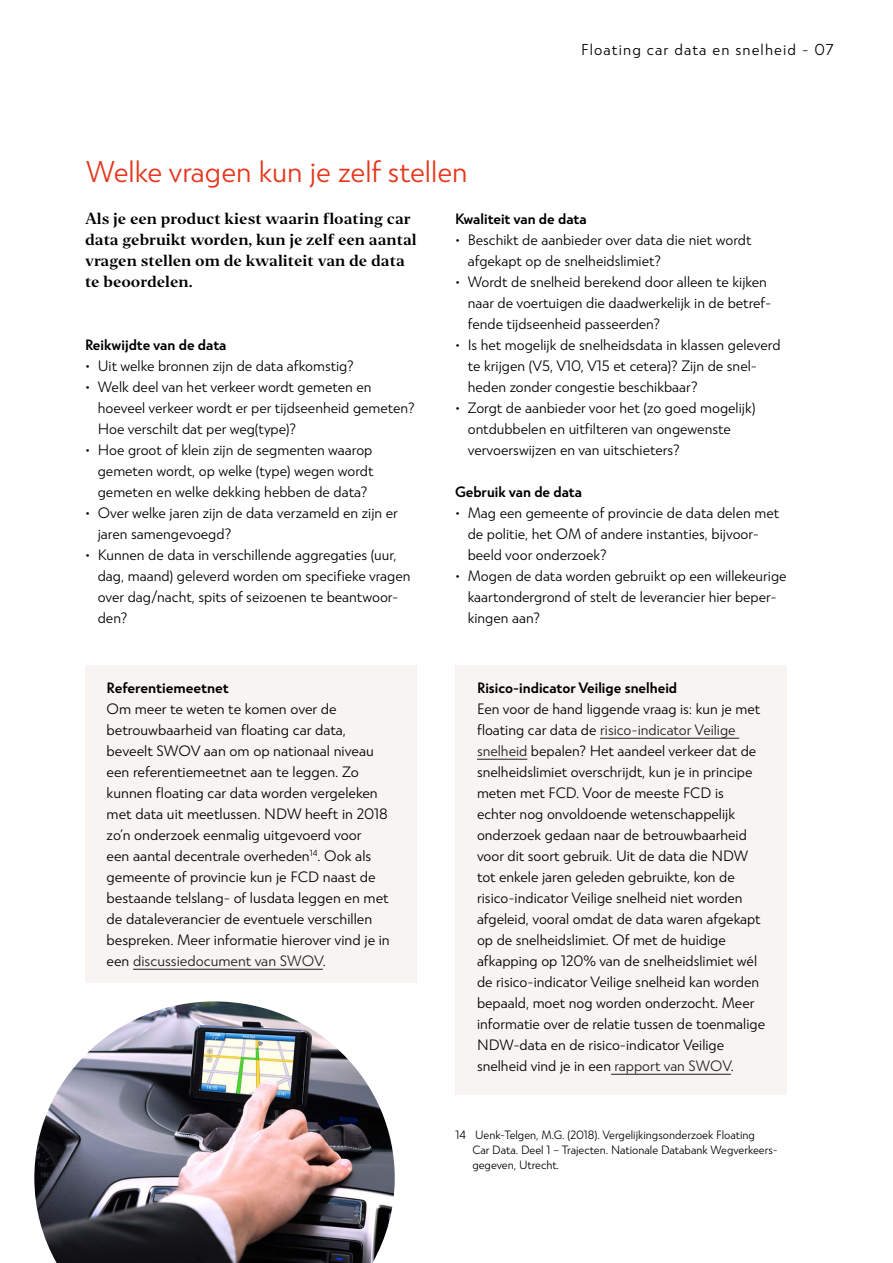
<style>
.page{position:relative;width:893px;height:1263px;background:#fff}
.page>*{position:absolute;margin:0;border:0;box-sizing:border-box;transform-origin:0 0}
.KOP_1{font:300 30px "Atlan";color:#e6361c}
.header_paginacijfe{font:300 15.75px "Atlan";letter-spacing:.07em;color:#000}
.BROOD{font:300 15px/21px "Atlan";color:#000}
.INTRO{font:700 15px/21px "Editor";color:#000}
.TK_NUMMERLOOS{font:600 15px "Atlan";color:#000}
.Voetnoot{font:300 12px/15px "Atlan";color:#000}
.s1{color:#1f201e}
</style>
<div class="page">
<img style="left:34px;top:1001px;width:361px;height:262px">
<div style="left:85px;top:665px;width:331px;height:318px;background:#f7f4f1"></div>
<hr style="left:133px;top:969px;width:190px;height:1px;background:#1f201e">
<div style="left:455px;top:665px;width:332px;height:430px;background:#f7f4f1"></div>
<hr style="left:600px;top:738px;width:139px;height:1px;background:#1f201e">
<hr style="left:477px;top:759px;width:50px;height:1px;background:#1f201e">
<hr style="left:611px;top:1074px;width:120px;height:1px;background:#1f201e">
<p class="header_paginacijfe" style="left:581px;top:41px;width:254px">Floating car data en snelheid - 07</p>
<p class="KOP_1" style="left:86px;top:156px;width:383px">Welke vragen kun je zelf stellen</p>
<p class="TK_NUMMERLOOS" style="left:455px;top:211px;width:133px">Kwaliteit van de data</p>
<p class="BROOD" style="left:468px;top:230px;width:285px;text-indent:-13px">• Beschikt de aanbieder over data die niet wordt afgekapt op de snelheidslimiet?</p>
<p class="BROOD" style="left:468px;top:272px;width:305px;text-indent:-13px">• Wordt de snelheid berekend door alleen te kijken naar de voertuigen die daadwerkelijk in de betref&shy;fende tijdseenheid passeerden?</p>
<p class="BROOD" style="left:468px;top:335px;width:314px;text-indent:-13px">• Is het mogelijk de snelheidsdata in klassen geleverd te krijgen (V5, V10, V15 et cetera)? Zijn de snel&shy;heden zonder congestie beschikbaar?</p>
<p class="BROOD" style="left:468px;top:398px;width:289px;text-indent:-13px">• Zorgt de aanbieder voor het (zo goed mogelijk) ontdubbelen en uitfilteren van ongewenste vervoerswijzen en van uitschieters?</p>
<p class="TK_NUMMERLOOS" style="left:455px;top:484px;width:129px">Gebruik van de data</p>
<p class="BROOD" style="left:468px;top:503px;width:313px;text-indent:-13px">• Mag een gemeente of provincie de data delen met de politie, het OM of andere instanties, bijvoor&shy;beeld voor onderzoek?</p>
<p class="BROOD" style="left:468px;top:566px;width:320px;text-indent:-13px">• Mogen de data worden gebruikt op een willekeurige kaartondergrond of stelt de leverancier hier beper&shy;kingen aan?</p>
<p class="INTRO" style="left:85px;top:208px;width:333px">Als je een product kiest waarin floating car data gebruikt worden, kun je zelf een aantal vragen stellen om de kwaliteit van de data te beoordelen.</p>
<p class="TK_NUMMERLOOS" style="left:85px;top:337px;width:143px">Reikwijdte van de data</p>
<p class="BROOD" style="left:85px;top:356px;width:270px">• Uit welke bronnen zijn de data afkomstig?</p>
<p class="BROOD" style="left:98px;top:377px;width:318px;text-indent:-13px">• Welk deel van het verkeer wordt gemeten en hoeveel verkeer wordt er per tijdseenheid gemeten?<br>Hoe verschilt dat per weg(type)?</p>
<p class="BROOD" style="left:98px;top:440px;width:277px;text-align:justify;text-indent:-13px">• Hoe groot of klein zijn de segmenten waarop gemeten wordt, op welke (type) wegen wordt gemeten en welke dekking hebben de data?</p>
<p class="BROOD" style="left:98px;top:503px;width:302px;text-indent:-13px">• Over welke jaren zijn de data verzameld en zijn er jaren samengevoegd?</p>
<p class="BROOD" style="left:98px;top:545px;width:314px;text-indent:-13px">• Kunnen de data in verschillende aggregaties (uur, dag, maand) geleverd worden om specifieke vragen over dag/nacht, spits of seizoenen te beantwoor&shy;den?</p>
<p class="TK_NUMMERLOOS" style="left:107px;top:679px;width:124px">Referentiemeetnet</p>
<p class="BROOD" style="left:107px;top:699px;width:285px">Om meer te weten te komen over de betrouwbaarheid van floating car data, beveelt SWOV aan om op nationaal niveau een referentiemeetnet aan te leggen. Zo kunnen floating car data worden vergeleken met data uit meetlussen. NDW heeft in 2018 zo’n onderzoek eenmalig uitgevoerd voor<br>een aantal decentrale overheden<sup>14</sup>. Ook als gemeente of provincie kun je FCD naast de bestaande telslang- of lusdata leggen en met de dataleverancier de eventuele verschillen bespreken. Meer informatie hierover vind je in een <span class="s1">discussiedocument van SWOV</span>.</p>
<p class="TK_NUMMERLOOS" style="left:477px;top:679px;width:202px">Risico-indicator Veilige snelheid</p>
<p class="BROOD" style="left:477px;top:699px;width:290px">Een voor de hand liggende vraag is: kun je met floating car data de <span class="s1">risico-indicator Veilige snelheid</span> bepalen? Het aandeel verkeer dat de snelheidslimiet overschrijdt, kun je in principe meten met FCD. Voor de meeste FCD is echter nog onvoldoende wetenschappelijk onderzoek gedaan naar de betrouwbaarheid voor dit soort gebruik. Uit de data die NDW tot enkele jaren geleden gebruikte, kon de risico-indicator Veilige snelheid niet worden afgeleid, vooral omdat de data waren afgekapt op de snelheidslimiet. Of met de huidige afkapping op 120% van de snelheidslimiet wél de risico-indicator Veilige snelheid kan worden bepaald, moet nog worden onderzocht. Meer informatie over de relatie tussen de toenmalige NDW-data en de risico-indicator Veilige snelheid vind je in een <span class="s1">rapport van SWOV</span>.</p>
<p class="Voetnoot" style="left:472px;top:1128px;width:307px;text-indent:-17px">14 Uenk-Telgen, M.G. (2018). Vergelijkingsonderzoek Floating<br>Car Data. Deel 1 – Trajecten. Nationale Databank Wegverkeers&shy;gegeven, Utrecht.</p>
</div>
